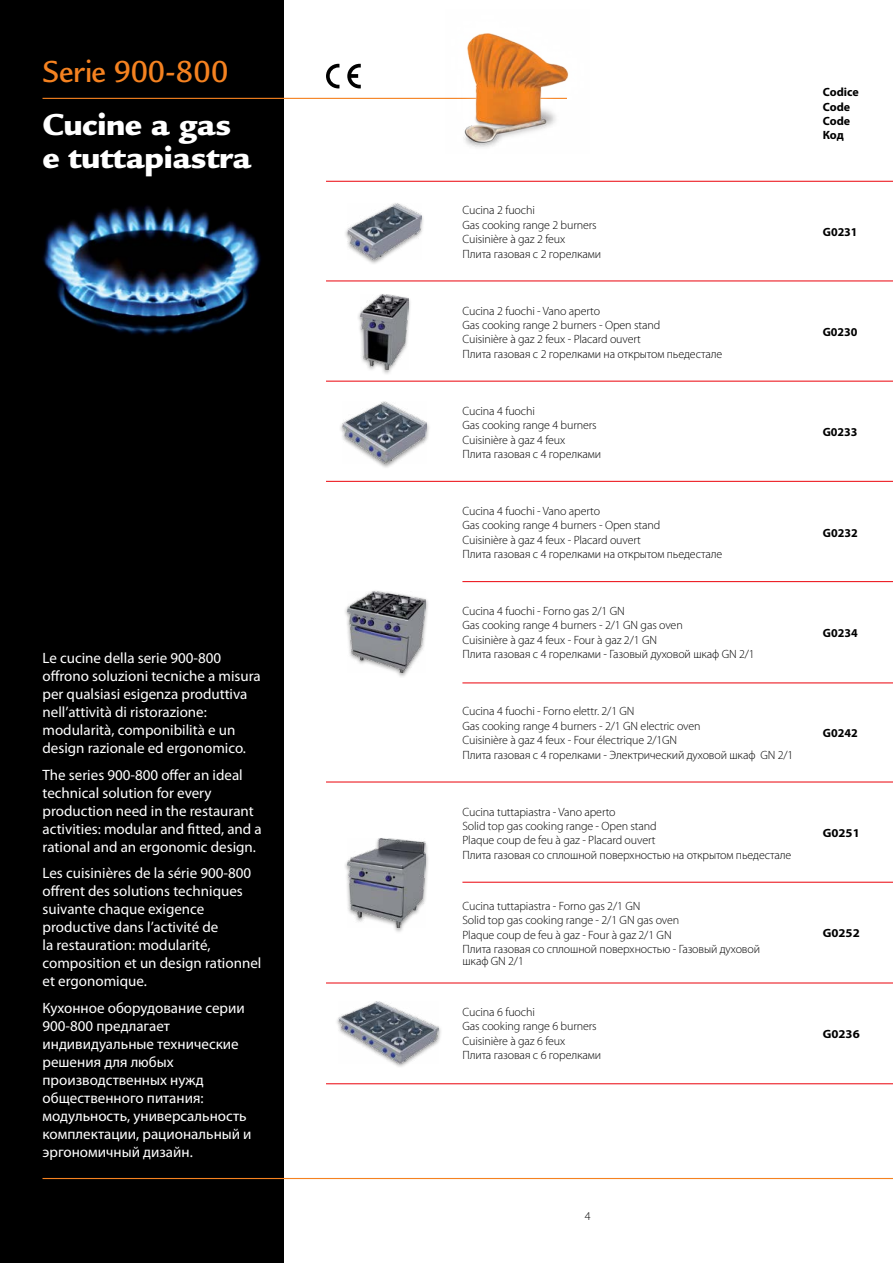
<style>
.page{position:relative;width:893px;height:1263px;background:#fff}
.page>*{position:absolute;margin:0;border:0;box-sizing:border-box;transform-origin:0 0}
.t1{font:900 33px/33px "Legacy Sans Std";letter-spacing:-.01em;color:#fff}
.t2{font:500 33px "Legacy Sans Std";letter-spacing:-.02em;color:#f58220}
.t3{font:15px/18px "Myriad Pro";color:#fff}
.t4{font:300 12px/14.4px "Myriad Pro";letter-spacing:-.01em;color:#000}
.t5{font:700 12px/14.4px "Myriad Pro";color:#000}
.t6{font:700 12px "Myriad Pro";color:#000;scale:1.06 1}
</style>
<div class="page">
<div style="left:0;top:0;width:283px;height:1263px;background:#000"></div>
<hr style="left:43px;top:98px;width:524px;height:1px;background:#f58220">
<img style="left:445px;top:33px;width:124px;height:115px">
<svg style="left:326px;top:64px;width:13px;height:24px"></svg>
<svg style="left:347px;top:64px;width:14px;height:24px"></svg>
<hr style="left:43px;top:1178px;width:850px;height:1px;background:#f58220">
<div style="left:344px;top:201px;width:82px;height:64px;background:#000;opacity:.4"></div>
<img style="left:348px;top:203px;width:73px;height:56px">
<div style="left:338px;top:400px;width:92px;height:69px;background:#000;opacity:.4"></div>
<img style="left:343px;top:402px;width:84px;height:62px">
<div style="left:334px;top:1000px;width:108px;height:69px;background:#000;opacity:.4"></div>
<img style="left:338px;top:1001px;width:101px;height:62px">
<hr style="left:326px;top:181px;width:567px;height:1px;background:#ed1d24">
<hr style="left:326px;top:280px;width:567px;height:1px;background:#ed1d24">
<hr style="left:326px;top:381px;width:567px;height:1px;background:#ed1d24">
<hr style="left:326px;top:481px;width:567px;height:1px;background:#ed1d24">
<hr style="left:462px;top:581px;width:431px;height:1px;background:#ed1d24">
<hr style="left:326px;top:781px;width:567px;height:1px;background:#ed1d24">
<hr style="left:462px;top:682px;width:431px;height:1px;background:#ed1d24">
<hr style="left:462px;top:882px;width:431px;height:1px;background:#ed1d24">
<hr style="left:326px;top:982px;width:567px;height:1px;background:#ed1d24">
<hr style="left:326px;top:1083px;width:567px;height:1px;background:#ed1d24">
<div style="left:357px;top:293px;width:55px;height:83px;background:#000;opacity:.4"></div>
<img style="left:361px;top:295px;width:47px;height:75px">
<div style="left:344px;top:589px;width:86px;height:90px;background:#000;opacity:.4"></div>
<img style="left:347px;top:591px;width:79px;height:82px">
<div style="left:343px;top:837px;width:87px;height:96px;background:#000;opacity:.4"></div>
<img style="left:347px;top:838px;width:79px;height:89px">
<img style="left:42px;top:205px;width:219px;height:131px">
<h1 class="t2" style="left:43px;top:53px;width:188px">Serie 900-800</h1>
<h1 class="t1" style="left:43px;top:108px;width:211px">Cucine a gas e tuttapiastra</h1>
<p class="t3" style="left:43px;top:649px;width:220px">Le cucine della serie 900-800 offrono soluzioni tecniche a misura per qualsiasi esigenza produttiva nell’attività di ristorazione: modularità, componibilità e un design razionale ed ergonomico.</p>
<p class="t3" style="left:43px;top:765px;width:221px">The series 900-800 offer an ideal technical solution for every production need in the restaurant activities: modular and fitted, and a rational and an ergonomic design.</p>
<p class="t3" style="left:43px;top:864px;width:220px">Les cuisinières de la série 900-800 offrent des solutions techniques suivante chaque exigence productive dans l’activité de<br>la restauration: modularité, composition et un design rationnel et ergonomique.</p>
<p class="t3" style="left:43px;top:998px;width:211px">Кухонное оборудование серии<br>900-800 предлагает индивидуальные технические решения для любых производственных нужд общественного питания: модульность, универсальность комплектации, рациональный и эргономичный дизайн.</p>
<p class="t4" style="left:462px;top:203px;width:140px">Cucina 2 fuochi<br>Gas cooking range 2 burners<br>Cuisinière à gaz 2 feux<br>Плита газовая с 2 горелками</p>
<p class="t4" style="left:462px;top:303px;width:261px">Cucina 2 fuochi - Vano aperto<br>Gas cooking range 2 burners - Open stand<br>Cuisinière à gaz 2 feux - Placard ouvert<br>Плита газовая с 2 горелками на открытом пьедестале</p>
<p class="t4" style="left:462px;top:403px;width:140px">Cucina 4 fuochi<br>Gas cooking range 4 burners<br>Cuisinière à gaz 4 feux<br>Плита газовая с 4 горелками</p>
<p class="t4" style="left:462px;top:503px;width:261px">Cucina 4 fuochi - Vano aperto<br>Gas cooking range 4 burners - Open stand<br>Cuisinière à gaz 4 feux - Placard ouvert<br>Плита газовая с 4 горелками на открытом пьедестале</p>
<p class="t4" style="left:462px;top:604px;width:294px">Cucina 4 fuochi - Forno gas 2/1 GN<br>Gas cooking range 4 burners - 2/1 GN gas oven<br>Cuisinière à gaz 4 feux - Four à gaz 2/1 GN<br>Плита газовая с 4 горелками - Газовый духовой шкаф GN 2/1</p>
<p class="t4" style="left:462px;top:704px;width:332px">Cucina 4 fuochi - Forno elettr. 2/1 GN<br>Gas cooking range 4 burners - 2/1 GN electric oven<br>Cuisinière à gaz 4 feux - Four électrique 2/1GN<br>Плита газовая с 4 горелками - Электрический духовой шкаф GN 2/1</p>
<p class="t4" style="left:462px;top:804px;width:330px">Cucina tuttapiastra - Vano aperto<br>Solid top gas cooking range - Open stand<br>Plaque coup de feu à gaz - Placard ouvert<br>Плита газовая со сплошной поверхностью на открытом пьедестале</p>
<p class="t4" style="left:462px;top:898px;width:299px">Cucina tuttapiastra - Forno gas 2/1 GN<br>Solid top gas cooking range - 2/1 GN gas oven<br>Plaque coup de feu à gaz - Four à gaz 2/1 GN<br>Плита газовая со сплошной поверхностью - Газовый духовой</p>
<p class="t4" style="left:462px;top:954px;width:63px">шкаф GN 2/1</p>
<p class="t4" style="left:462px;top:1004px;width:140px">Cucina 6 fuochi<br>Gas cooking range 6 burners<br>Cuisinière à gaz 6 feux<br>Плита газовая с 6 горелками</p>
<p class="t5" style="left:823px;top:84px;width:37px">Codice<br>Code<br>Code<br>Код</p>
<p class="t5" style="left:823px;top:224px;width:36px">G0231</p>
<p class="t5" style="left:823px;top:324px;width:36px">G0230</p>
<p class="t5" style="left:823px;top:425px;width:36px">G0233</p>
<p class="t5" style="left:823px;top:525px;width:36px">G0232</p>
<p class="t5" style="left:823px;top:625px;width:36px">G0234</p>
<p class="t5" style="left:823px;top:725px;width:36px">G0242</p>
<p class="t6" style="left:823px;top:825px;width:36px">G0251</p>
<p class="t6" style="left:823px;top:925px;width:36px">G0252</p>
<p class="t6" style="left:823px;top:1026px;width:36px">G0236</p>
<p class="t4" style="left:585px;top:1209px;width:7px">4</p>
</div>
